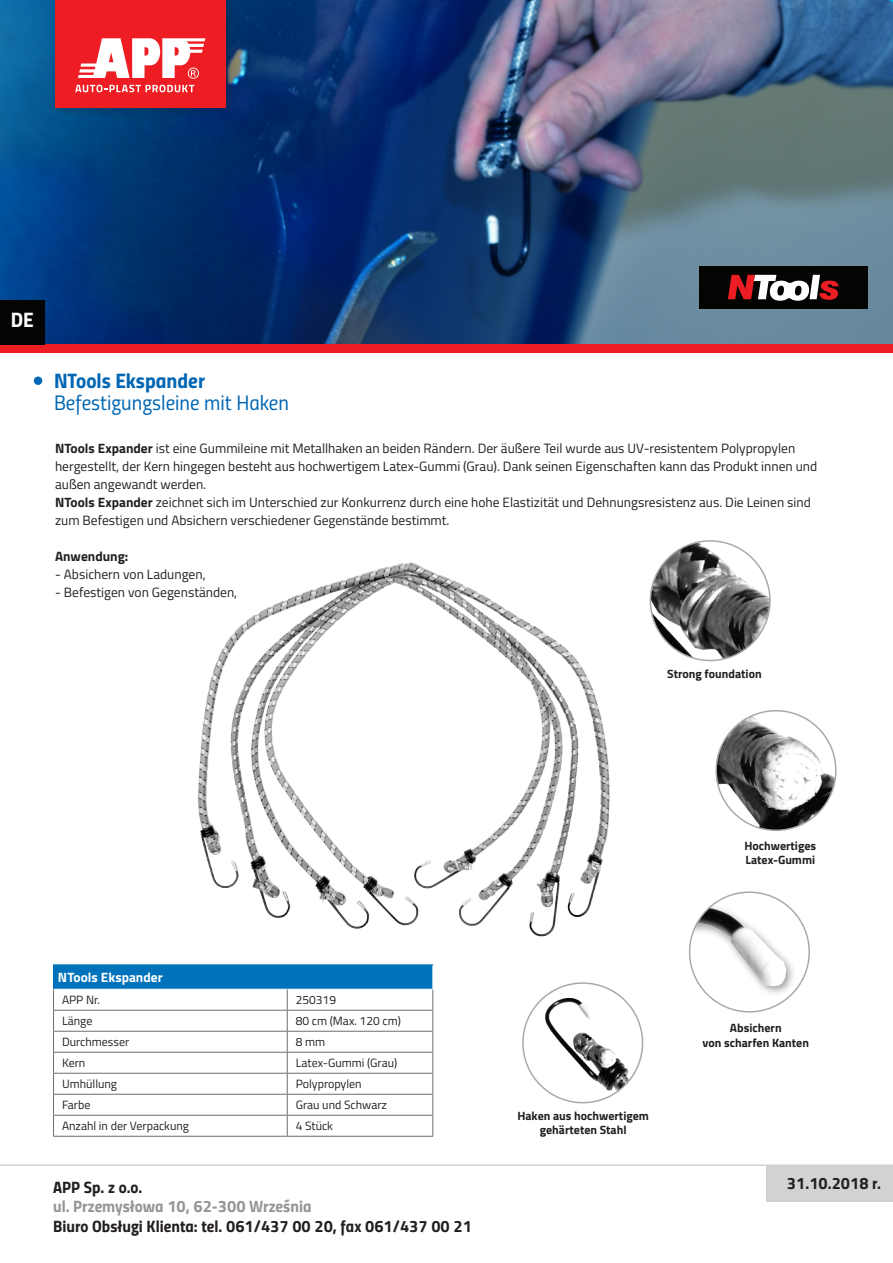
<style>
.page{position:relative;width:893px;height:1263px;background:#fff}
.page>*{position:absolute;margin:0;border:0;box-sizing:border-box;transform-origin:0 0}
.t1{font:21px "Titillium Regular Upright";color:#0166b3}
.t2{font:21px "Titillium Bold Upright";color:#0166b3}
.t3{font:21px "Titillium Bold Upright";color:#fff}
.t4{font:16.5px "Titillium Bold Upright";color:#231f20}
.t5{font:16.5px "Titillium Bold Upright";color:#939598}
.t6{font:13.5px/18px "Titillium";color:#231f20}
.t7{font:700 13.5px "Titillium";color:#fff}
.t8{font:700 13.5px "Titillium";color:#231f20}
.t9{font:12px "Titillium";color:#231f20}
.t10{font:700 12px/14.4px "Titillium";color:#231f20;text-align:center}
.s1{font-weight:700}
</style>
<div class="page">
<img style="left:0;top:0;width:893px;height:345px">
<div style="left:34px;top:377px;width:8px;height:8px;background:#0166b3;border-radius:50%"></div>
<hr style="left:0;top:1164px;width:893px;height:2px;background:#d1d2d4">
<div style="left:766px;top:1166px;width:127px;height:35px;background:#d1d2d4"></div>
<div style="left:0;top:345px;width:893px;height:8px;background:#ee1d23"></div>
<div style="left:0;top:300px;width:44px;height:44px;background:#040503"></div>
<div style="left:699px;top:266px;width:168px;height:43px;background:#040503"></div>
<svg style="left:728px;top:275px;width:110px;height:26px"></svg>
<div style="left:49px;top:0;width:189px;height:119px;background:#231f20;opacity:.31"></div>
<div style="left:55px;top:0;width:170px;height:107px;background:#ee1d23"></div>
<svg style="left:75px;top:85px;width:119px;height:7px"></svg>
<svg style="left:78px;top:38px;width:127px;height:41px"></svg>
<img style="left:198px;top:562px;width:412px;height:426px">
<div style="left:54px;top:965px;width:379px;height:24px;background:#0072bc"></div>
<svg style="left:54px;top:990px;width:378px;height:146px"></svg>
<hr style="left:53px;top:1010px;width:234px;height:1px;background:#6c6d70">
<hr style="left:287px;top:1010px;width:146px;height:1px;background:#6c6d70">
<hr style="left:53px;top:1031px;width:234px;height:1px;background:#6c6d70">
<hr style="left:287px;top:1031px;width:146px;height:1px;background:#6c6d70">
<hr style="left:53px;top:1052px;width:234px;height:1px;background:#6c6d70">
<hr style="left:287px;top:1052px;width:146px;height:1px;background:#6c6d70">
<hr style="left:53px;top:1073px;width:234px;height:1px;background:#6c6d70">
<hr style="left:287px;top:1073px;width:146px;height:1px;background:#6c6d70">
<hr style="left:53px;top:1094px;width:234px;height:1px;background:#6c6d70">
<hr style="left:287px;top:1094px;width:146px;height:1px;background:#6c6d70">
<hr style="left:53px;top:1115px;width:234px;height:1px;background:#6c6d70">
<hr style="left:287px;top:1115px;width:146px;height:1px;background:#6c6d70">
<svg style="left:287px;top:989px;width:1px;height:147px"></svg>
<svg style="left:432px;top:965px;width:1px;height:171px"></svg>
<hr style="left:53px;top:1136px;width:234px;height:1px;background:#6c6d70">
<hr style="left:287px;top:1136px;width:146px;height:1px;background:#6c6d70">
<hr style="left:53px;top:964px;width:234px;height:1px;background:#0072bc">
<svg style="left:53px;top:965px;width:1px;height:171px"></svg>
<hr style="left:287px;top:964px;width:146px;height:1px;background:#0072bc">
<img style="left:650px;top:541px;width:120px;height:119px;border-radius:60px">
<div style="left:650px;top:540px;width:121px;height:121px;border:2px solid #a8a9ad;border-radius:50%"></div>
<img style="left:716px;top:711px;width:120px;height:119px;border-radius:60px">
<div style="left:715px;top:710px;width:121px;height:121px;border:2px solid #a8a9ad;border-radius:50%"></div>
<div style="left:690px;top:902px;width:119px;height:110px;background:#231f20;opacity:.48"></div>
<img style="left:690px;top:892px;width:119px;height:120px;border-radius:60px">
<div style="left:689px;top:891px;width:121px;height:121px;border:2px solid #a8a9ad;border-radius:50%"></div>
<img style="left:523px;top:983px;width:119px;height:120px;border-radius:60px">
<div style="left:522px;top:982px;width:121px;height:121px;border:2px solid #a8a9ad;border-radius:50%"></div>
<p class="t3" style="left:11px;top:303px;width:24px">DE</p>
<p class="t2" style="left:54px;top:364px;width:152px">NTools Ekspander</p>
<p class="t1" style="left:54px;top:387px;width:236px">Befestigungsleine mit Haken</p>
<p class="t6" style="left:55px;top:438px;width:764px"><span class="s1">NTools Expander</span> ist eine Gummileine mit Metallhaken an beiden Rändern. Der äußere Teil wurde aus UV-resistentem Polypropylen hergestellt, der Kern hingegen besteht aus hochwertigem Latex-Gummi (Grau). Dank seinen Eigenschaften kann das Produkt innen und außen angewandt werden.</p>
<p class="t6" style="left:55px;top:492px;width:757px"><span class="s1">NTools Expander</span> zeichnet sich im Unterschied zur Konkurrenz durch eine hohe Elastizität und Dehnungsresistenz aus. Die Leinen sind zum Befestigen und Absichern verschiedener Gegenstände bestimmt.</p>
<p class="t8" style="left:55px;top:546px;width:75px">Anwendung:</p>
<p class="t6" style="left:55px;top:564px;width:152px">- Absichern von Ladungen,</p>
<p class="t6" style="left:55px;top:582px;width:184px">- Befestigen von Gegenständen,</p>
<p class="t10" style="left:667px;top:666px;width:96px">Strong foundation</p>
<p class="t7" style="left:58px;top:967px;width:106px">NTools Ekspander</p>
<p class="t9" style="left:62px;top:991px;width:40px">APP Nr.</p>
<p class="t9" style="left:296px;top:991px;width:42px">250319</p>
<p class="t9" style="left:62px;top:1012px;width:32px">Länge</p>
<p class="t9" style="left:296px;top:1012px;width:107px">80 cm (Max. 120 cm)</p>
<p class="t9" style="left:62px;top:1033px;width:69px">Durchmesser</p>
<p class="t9" style="left:296px;top:1033px;width:31px">8 mm</p>
<p class="t9" style="left:62px;top:1054px;width:25px">Kern</p>
<p class="t9" style="left:296px;top:1054px;width:103px">Latex-Gummi (Grau)</p>
<p class="t9" style="left:62px;top:1075px;width:57px">Umhüllung</p>
<p class="t9" style="left:296px;top:1075px;width:67px">Polypropylen</p>
<p class="t9" style="left:62px;top:1096px;width:30px">Farbe</p>
<p class="t9" style="left:296px;top:1096px;width:93px">Grau und Schwarz</p>
<p class="t9" style="left:62px;top:1117px;width:128px">Anzahl in der Verpackung</p>
<p class="t9" style="left:296px;top:1117px;width:39px">4 Stück</p>
<p class="t4" style="left:53px;top:1174px;width:91px">APP Sp. z o.o.</p>
<p class="t5" style="left:53px;top:1193px;width:260px">ul. Przemysłowa 10, 62-300 Września</p>
<p class="t4" style="left:53px;top:1213px;width:420px">Biuro Obsługi Klienta: tel. 061/437 00 20, fax 061/437 00 21</p>
<p class="t10" style="left:517px;top:1108px;width:133px">Haken aus hochwertigem gehärteten Stahl</p>
<p class="t10" style="left:744px;top:837px;width:73px">Hochwertiges</p>
<p class="t10" style="left:745px;top:852px;width:71px">Latex-Gummi</p>
<p class="t10" style="left:730px;top:1020px;width:53px">Absichern</p>
<p class="t10" style="left:703px;top:1034px;width:108px">von scharfen Kanten</p>
<p class="t4" style="left:787px;top:1170px;width:96px">31.10.2018 r.</p>
</div>
